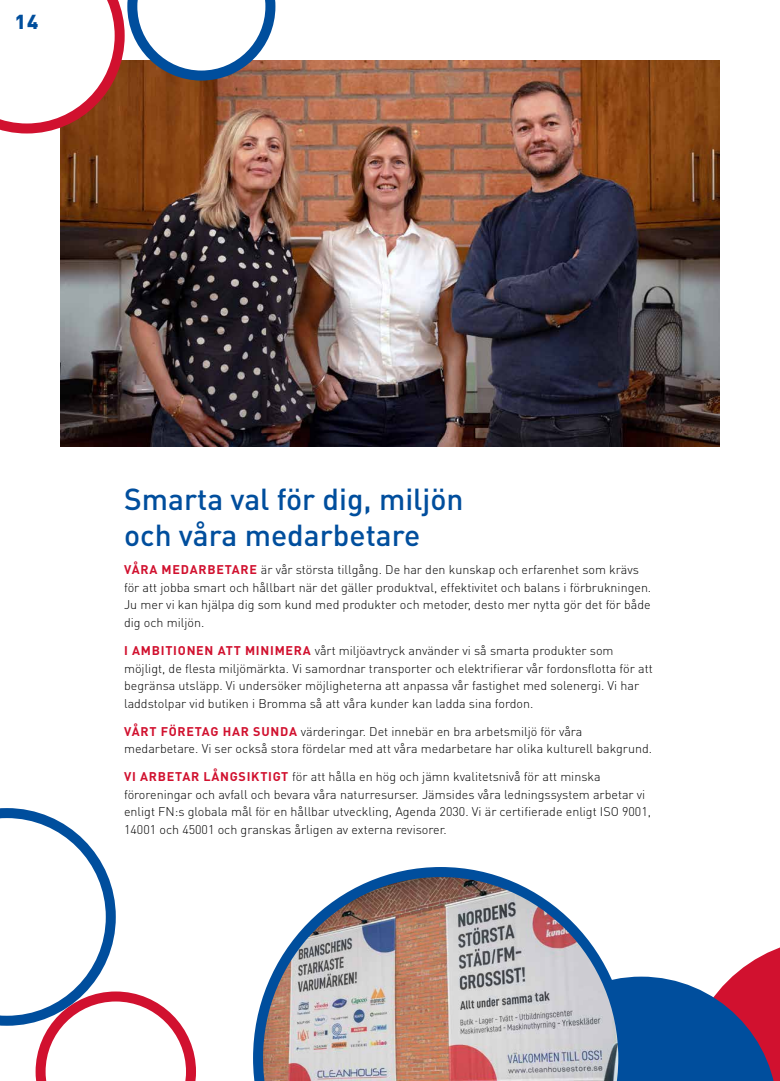
<style>
.page{position:relative;width:780px;height:1081px;background:#fff}
.page>*{position:absolute;margin:0;border:0;box-sizing:border-box;transform-origin:0 0}
.t1{font:500 30px/36px "DIN Pro";color:#004e9d}
.t2{font:900 20px "DIN Pro";color:#004e9d}
.t3{font:300 12.5px/17.5px "DIN Pro";color:#000}
.s1{font-weight:700;color:#d1112f}
</style>
<div class="page">
<img style="left:60px;top:60px;width:659px;height:386px">
<svg style="left:0;top:0;width:275px;height:133px"></svg>
<svg style="left:628px;top:947px;width:152px;height:134px"></svg>
<img style="left:253px;top:867px;width:375px;height:214px">
<svg style="left:0;top:808px;width:196px;height:273px"></svg>
<h2 class="t2" style="left:15px;top:8px;width:25px">14</h2>
<h1 class="t1" style="left:124px;top:480px;width:341px">Smarta val för dig, miljön och våra medarbetare</h1>
<p class="t3" style="left:124px;top:560px;width:528px"><span class="s1">VÅRA MEDARBETARE</span> är vår största tillgång. De har den kunskap och erfarenhet som krävs för att jobba smart och hållbart när det gäller produktval, effektivitet och balans i förbrukningen.<br>Ju mer vi kan hjälpa dig som kund med produkter och metoder, desto mer nytta gör det för både dig och miljön.</p>
<p class="t3" style="left:124px;top:641px;width:530px"><span class="s1">I AMBITIONEN ATT MINIMERA</span> vårt miljöavtryck använder vi så smarta produkter som möjligt, de flesta miljömärkta. Vi samordnar transporter och elektrifierar vår fordonsflotta för att begränsa utsläpp. Vi undersöker möjligheterna att anpassa vår fastighet med solenergi. Vi har laddstolpar vid butiken i Bromma så att våra kunder kan ladda sina fordon.</p>
<p class="t3" style="left:124px;top:722px;width:529px"><span class="s1">VÅRT FÖRETAG HAR SUNDA</span> värderingar. Det innebär en bra arbetsmiljö för våra medarbetare. Vi ser också stora fördelar med att våra medarbetare har olika kulturell bakgrund.</p>
<p class="t3" style="left:124px;top:767px;width:528px"><span class="s1">VI ARBETAR LÅNGSIKTIGT</span> för att hålla en hög och jämn kvalitetsnivå för att minska föroreningar och avfall och bevara våra naturresurser. Jämsides våra ledningssystem arbetar vi enligt FN:s globala mål för en hållbar utveckling, Agenda 2030. Vi är certifierade enligt ISO 9001, 14001 och 45001 och granskas årligen av externa revisorer.</p>
</div>
